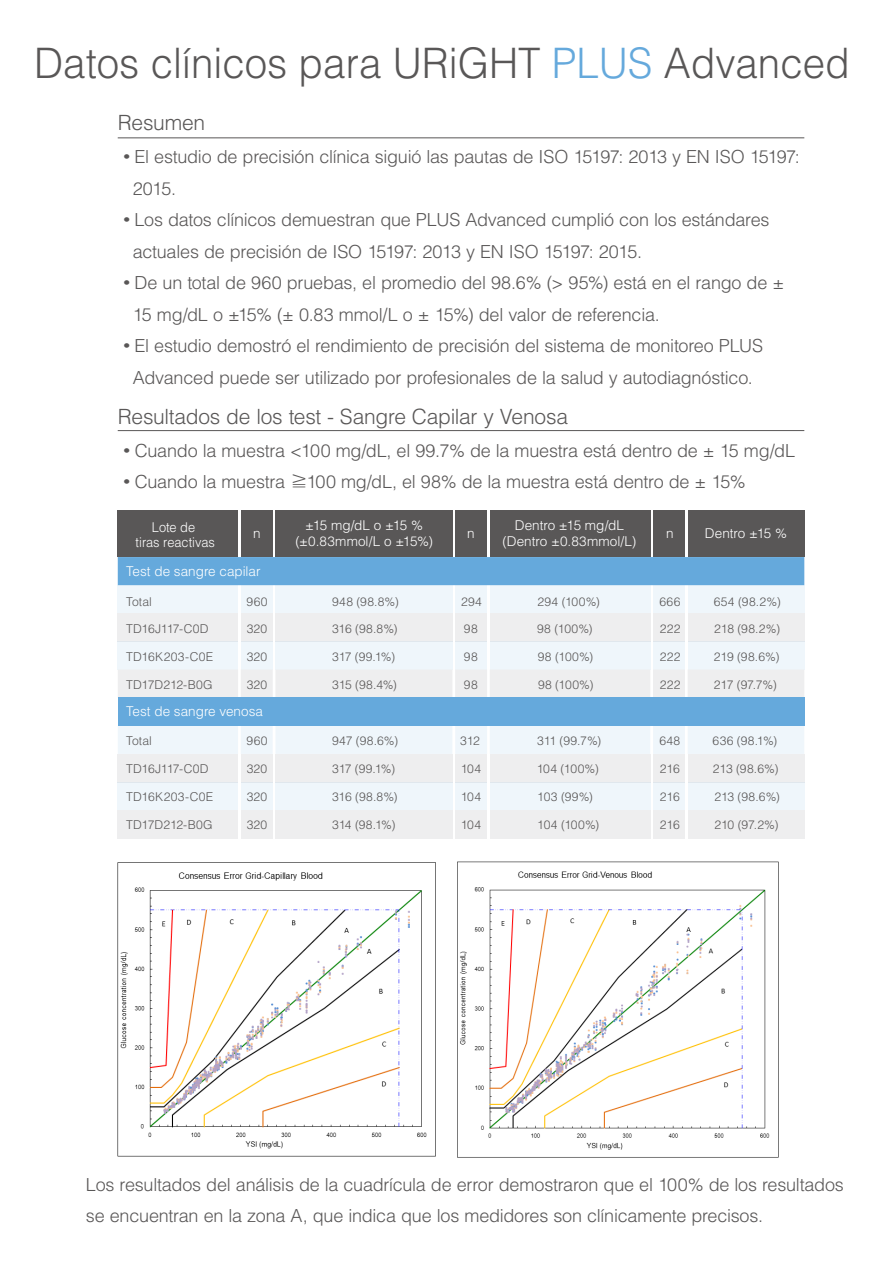
<style>
.page{position:relative;width:893px;height:1263px;background:#fff}
.page>*{position:absolute;margin:0;border:0;box-sizing:border-box;transform-origin:0 0}
.t1{font:300 42px "Helvetica";color:#595757;scale:.96 1}
.t2{font:300 21px "Helvetica";letter-spacing:-.01em;color:#595757}
.t3{font:300 18px/31.5px "Helvetica";letter-spacing:-.01em;color:#595757}
.t4{font:300 13.5px/16.2px "Helvetica";color:#fff;text-align:center}
.t5{font:300 13.5px/15px "Helvetica";color:#fff;text-align:center;scale:.95 1}
.t6{font:300 12.15px "Helvetica";letter-spacing:.02em;color:#595757}
.t7{font:300 12.15px "Helvetica";letter-spacing:-.025em;color:#595757}
.s1{color:#65a9dc}
.s2{font-family:"DF Yuan Std W9";font-weight:400}
.s3{font-family:"Adobe Ming Std"}
</style>
<div class="page">
<div style="left:490px;top:511px;width:160px;height:46px;background:#595757"></div>
<div style="left:653px;top:511px;width:32px;height:46px;background:#595757"></div>
<div style="left:455px;top:511px;width:32px;height:46px;background:#595757"></div>
<div style="left:118px;top:511px;width:120px;height:46px;background:#595757"></div>
<div style="left:275px;top:511px;width:177px;height:46px;background:#595757"></div>
<div style="left:688px;top:511px;width:116px;height:46px;background:#595757"></div>
<div style="left:241px;top:511px;width:32px;height:46px;background:#595757"></div>
<div style="left:455px;top:585px;width:32px;height:28px;background:#eff6fb"></div>
<div style="left:653px;top:585px;width:32px;height:28px;background:#eff6fb"></div>
<div style="left:275px;top:585px;width:177px;height:28px;background:#eff6fb"></div>
<div style="left:490px;top:585px;width:160px;height:28px;background:#eff6fb"></div>
<div style="left:118px;top:585px;width:120px;height:28px;background:#eff6fb"></div>
<div style="left:688px;top:585px;width:116px;height:28px;background:#eff6fb"></div>
<div style="left:241px;top:585px;width:32px;height:28px;background:#eff6fb"></div>
<div style="left:275px;top:613px;width:177px;height:28px;background:#eeeeef"></div>
<div style="left:455px;top:613px;width:32px;height:28px;background:#eeeeef"></div>
<div style="left:118px;top:613px;width:120px;height:28px;background:#eeeeef"></div>
<div style="left:241px;top:613px;width:32px;height:28px;background:#eeeeef"></div>
<div style="left:688px;top:613px;width:116px;height:28px;background:#eeeeef"></div>
<div style="left:653px;top:613px;width:32px;height:28px;background:#eeeeef"></div>
<div style="left:490px;top:613px;width:160px;height:28px;background:#eeeeef"></div>
<div style="left:455px;top:641px;width:32px;height:28px;background:#eff6fb"></div>
<div style="left:275px;top:641px;width:177px;height:28px;background:#eff6fb"></div>
<div style="left:490px;top:641px;width:160px;height:28px;background:#eff6fb"></div>
<div style="left:118px;top:641px;width:120px;height:28px;background:#eff6fb"></div>
<div style="left:688px;top:641px;width:116px;height:28px;background:#eff6fb"></div>
<div style="left:241px;top:641px;width:32px;height:28px;background:#eff6fb"></div>
<div style="left:653px;top:641px;width:32px;height:28px;background:#eff6fb"></div>
<div style="left:118px;top:669px;width:686px;height:29px;background:#eeeeef"></div>
<div style="left:118px;top:726px;width:686px;height:28px;background:#eff6fb"></div>
<div style="left:688px;top:754px;width:116px;height:28px;background:#eeeeef"></div>
<div style="left:455px;top:754px;width:32px;height:28px;background:#eeeeef"></div>
<div style="left:275px;top:754px;width:177px;height:28px;background:#eeeeef"></div>
<div style="left:653px;top:754px;width:32px;height:28px;background:#eeeeef"></div>
<div style="left:490px;top:754px;width:160px;height:28px;background:#eeeeef"></div>
<div style="left:241px;top:754px;width:32px;height:28px;background:#eeeeef"></div>
<div style="left:118px;top:754px;width:120px;height:28px;background:#eeeeef"></div>
<div style="left:275px;top:782px;width:177px;height:28px;background:#eff6fb"></div>
<div style="left:490px;top:782px;width:160px;height:28px;background:#eff6fb"></div>
<div style="left:455px;top:782px;width:32px;height:28px;background:#eff6fb"></div>
<div style="left:241px;top:782px;width:32px;height:28px;background:#eff6fb"></div>
<div style="left:653px;top:782px;width:32px;height:28px;background:#eff6fb"></div>
<div style="left:688px;top:782px;width:116px;height:28px;background:#eff6fb"></div>
<div style="left:118px;top:782px;width:120px;height:28px;background:#eff6fb"></div>
<div style="left:241px;top:810px;width:32px;height:28px;background:#eeeeef"></div>
<div style="left:688px;top:810px;width:116px;height:28px;background:#eeeeef"></div>
<div style="left:275px;top:810px;width:177px;height:28px;background:#eeeeef"></div>
<div style="left:490px;top:810px;width:160px;height:28px;background:#eeeeef"></div>
<div style="left:118px;top:810px;width:120px;height:28px;background:#eeeeef"></div>
<div style="left:653px;top:810px;width:32px;height:28px;background:#eeeeef"></div>
<div style="left:455px;top:810px;width:32px;height:28px;background:#eeeeef"></div>
<div style="left:118px;top:557px;width:686px;height:28px;background:#65a9dc"></div>
<div style="left:118px;top:698px;width:686px;height:28px;background:#65a9dc"></div>
<hr style="left:118px;top:137px;width:686px;height:1px;background:#595757">
<hr style="left:118px;top:430px;width:686px;height:1px;background:#595757">
<img style="left:117px;top:862px;width:319px;height:295px">
<img style="left:457px;top:861px;width:322px;height:297px">
<h1 class="t1" style="left:34px;top:36px;width:851px">Datos clínicos para URiGHT <span class="s1">PLUS</span> Advanced</h1>
<p class="t2" style="left:118px;top:110px;width:89px">Resumen</p>
<p class="t3" style="left:118px;top:141px;width:684px"><span class="s2">‧</span>El estudio de precisión clínica siguió las pautas de ISO 15197: 2013 y EN ISO 15197:</p>
<p class="t3" style="left:133px;top:172px;width:45px">2015.</p>
<p class="t3" style="left:118px;top:204px;width:653px"><span class="s2">‧</span>Los datos clínicos demuestran que PLUS Advanced cumplió con los estándares</p>
<p class="t3" style="left:133px;top:235px;width:511px">actuales de precisión de ISO 15197: 2013 y EN ISO 15197: 2015.</p>
<p class="t3" style="left:118px;top:267px;width:668px"><span class="s2">‧</span>De un total de 960 pruebas, el promedio del 98.6% (&gt; 95%) está en el rango de ±</p>
<p class="t3" style="left:133px;top:298px;width:529px">15 mg/dL o ±15% (± 0.83 mmol/L o ± 15%) del valor de referencia.</p>
<p class="t3" style="left:118px;top:330px;width:647px"><span class="s2">‧</span>El estudio demostró el rendimiento de precisión del sistema de monitoreo PLUS</p>
<p class="t3" style="left:133px;top:361px;width:622px">Advanced puede ser utilizado por profesionales de la salud y autodiagnóstico.</p>
<p class="t2" style="left:118px;top:403px;width:452px">Resultados de los test - Sangre Capilar y Venosa</p>
<p class="t3" style="left:118px;top:434px;width:679px"><span class="s2">‧</span>Cuando la muestra &lt;100 mg/dL, el 99.7% de la muestra está dentro de ± 15 mg/dL <span class="s2">‧</span>Cuando la muestra <span class="s3">≧</span>100 mg/dL, el 98% de la muestra está dentro de ± 15%</p>
<p class="t4" style="left:295px;top:517px;width:139px">±15 mg/dL o ±15 % (±0.83mmol/L o ±15%)</p>
<p class="t4" style="left:502px;top:517px;width:135px">Dentro ±15 mg/dL (Dentro ±0.83mmol/L)</p>
<p class="t4" style="left:705px;top:525px;width:84px">Dentro ±15 %</p>
<p class="t5" style="left:136px;top:519px;width:85px">Lote de<br>tiras reactivas</p>
<p class="t4" style="left:253px;top:525px;width:9px">n</p>
<p class="t4" style="left:467px;top:525px;width:9px">n</p>
<p class="t4" style="left:666px;top:525px;width:9px">n</p>
<p class="t4" style="left:126px;top:562px;width:136px">Test de sangre capilar</p>
<p class="t6" style="left:126px;top:594px;width:27px">Total</p>
<p class="t7" style="left:126px;top:621px;width:84px">TD16J117-C0D</p>
<p class="t6" style="left:126px;top:649px;width:89px">TD16K203-C0E</p>
<p class="t6" style="left:126px;top:677px;width:88px">TD17D212-B0G</p>
<p class="t6" style="left:246px;top:594px;width:23px">960</p>
<p class="t6" style="left:247px;top:621px;width:22px">320</p>
<p class="t6" style="left:247px;top:649px;width:22px">320</p>
<p class="t6" style="left:247px;top:677px;width:22px">320</p>
<p class="t4" style="left:126px;top:703px;width:139px">Test de sangre venosa</p>
<p class="t6" style="left:126px;top:733px;width:27px">Total</p>
<p class="t7" style="left:126px;top:761px;width:84px">TD16J117-C0D</p>
<p class="t6" style="left:126px;top:789px;width:89px">TD16K203-C0E</p>
<p class="t6" style="left:126px;top:817px;width:88px">TD17D212-B0G</p>
<p class="t6" style="left:246px;top:733px;width:23px">960</p>
<p class="t6" style="left:247px;top:761px;width:22px">320</p>
<p class="t6" style="left:247px;top:789px;width:22px">320</p>
<p class="t6" style="left:247px;top:817px;width:22px">320</p>
<p class="t6" style="left:332px;top:594px;width:68px">948 (98.8%)</p>
<p class="t6" style="left:332px;top:621px;width:67px">316 (98.8%)</p>
<p class="t6" style="left:332px;top:649px;width:64px">317 (99.1%)</p>
<p class="t6" style="left:332px;top:677px;width:66px">315 (98.4%)</p>
<p class="t6" style="left:332px;top:733px;width:67px">947 (98.6%)</p>
<p class="t6" style="left:332px;top:761px;width:64px">317 (99.1%)</p>
<p class="t6" style="left:332px;top:789px;width:67px">316 (98.8%)</p>
<p class="t6" style="left:332px;top:817px;width:65px">314 (98.1%)</p>
<p class="t6" style="left:461px;top:594px;width:22px">294</p>
<p class="t6" style="left:464px;top:621px;width:15px">98</p>
<p class="t6" style="left:464px;top:649px;width:15px">98</p>
<p class="t6" style="left:464px;top:677px;width:15px">98</p>
<p class="t6" style="left:460px;top:733px;width:21px">312</p>
<p class="t6" style="left:461px;top:761px;width:22px">104</p>
<p class="t6" style="left:461px;top:789px;width:22px">104</p>
<p class="t6" style="left:461px;top:817px;width:22px">104</p>
<p class="t6" style="left:537px;top:594px;width:64px">294 (100%)</p>
<p class="t6" style="left:537px;top:621px;width:57px">98 (100%)</p>
<p class="t6" style="left:538px;top:649px;width:57px">98 (100%)</p>
<p class="t6" style="left:538px;top:677px;width:57px">98 (100%)</p>
<p class="t6" style="left:537px;top:733px;width:66px">311 (99.7%)</p>
<p class="t6" style="left:537px;top:761px;width:64px">104 (100%)</p>
<p class="t6" style="left:537px;top:789px;width:57px">103 (99%)</p>
<p class="t6" style="left:537px;top:817px;width:64px">104 (100%)</p>
<p class="t6" style="left:659px;top:594px;width:23px">666</p>
<p class="t6" style="left:660px;top:621px;width:22px">222</p>
<p class="t6" style="left:660px;top:649px;width:22px">222</p>
<p class="t6" style="left:660px;top:677px;width:22px">222</p>
<p class="t6" style="left:659px;top:733px;width:22px">648</p>
<p class="t6" style="left:660px;top:761px;width:21px">216</p>
<p class="t6" style="left:660px;top:789px;width:21px">216</p>
<p class="t6" style="left:660px;top:817px;width:21px">216</p>
<p class="t6" style="left:714px;top:594px;width:68px">654 (98.2%)</p>
<p class="t6" style="left:714px;top:621px;width:67px">218 (98.2%)</p>
<p class="t6" style="left:714px;top:649px;width:67px">219 (98.6%)</p>
<p class="t6" style="left:714px;top:677px;width:64px">217 (97.7%)</p>
<p class="t6" style="left:712px;top:733px;width:66px">636 (98.1%)</p>
<p class="t6" style="left:713px;top:761px;width:67px">213 (98.6%)</p>
<p class="t6" style="left:714px;top:789px;width:67px">213 (98.6%)</p>
<p class="t6" style="left:714px;top:817px;width:66px">210 (97.2%)</p>
<p class="t3" style="left:86px;top:1168px;width:759px">Los resultados del análisis de la cuadrícula de error demostraron que el 100% de los resultados se encuentran en la zona A, que indica que los medidores son clínicamente precisos.</p>
</div>
